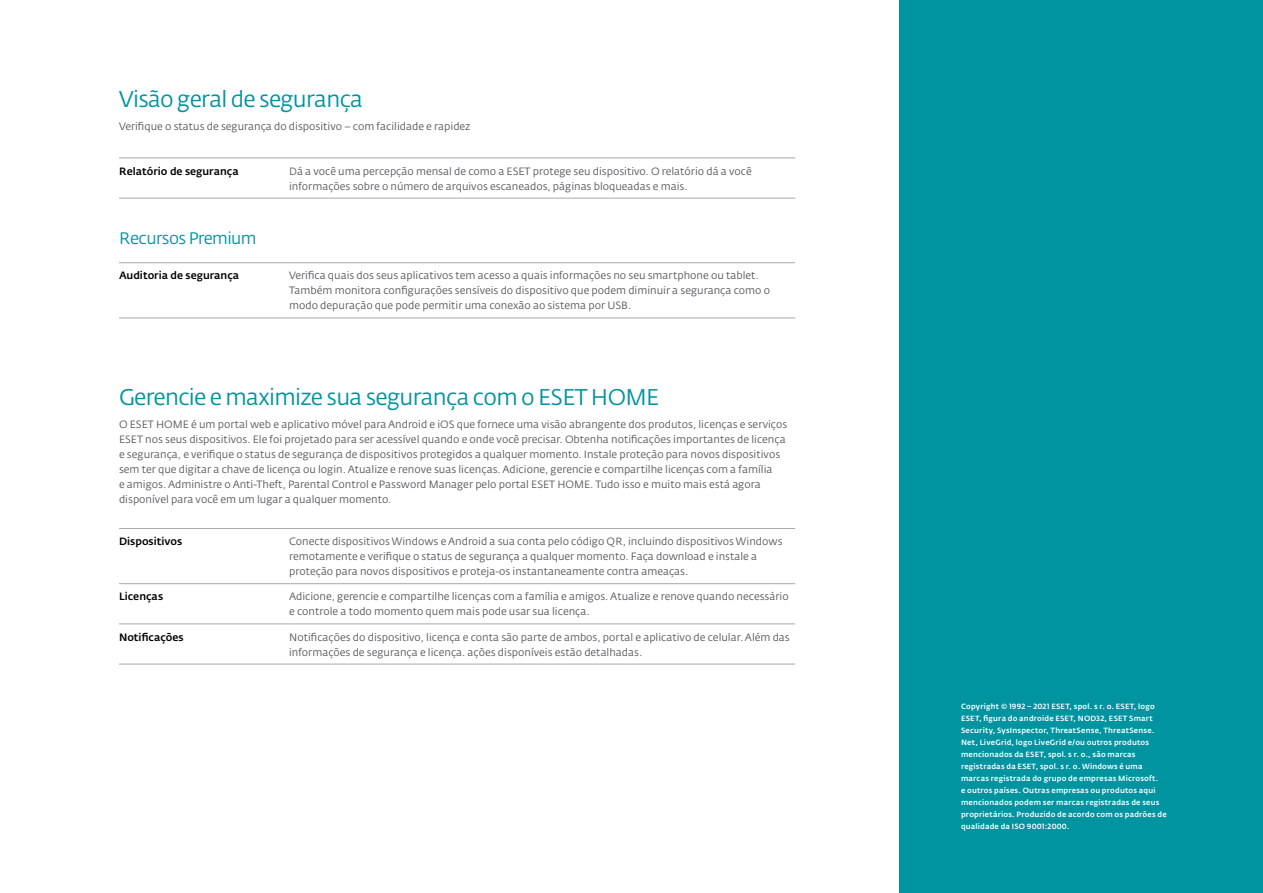
<style>
.page{position:relative;width:1263px;height:893px;background:#fff}
.page>*{position:absolute;margin:0;border:0;box-sizing:border-box;transform-origin:0 0}
.t1{font:22.5px "Fedra Sans Alt Pro";letter-spacing:-.03em;color:#0094a1}
.t2{font:16.5px "Fedra Sans Alt Pro";letter-spacing:-.03em;color:#0094a1}
.t3{font:10.5px/15px "Fedra Sans Alt Pro";color:#58595b}
.t4{font:500 10.5px "Fedra Sans Alt Pro";color:#000}
.t5{font:500 7.5px/12px "Fedra Sans Alt Pro";letter-spacing:.025em;color:#fff}
</style>
<div class="page">
<div style="left:899px;top:0;width:364px;height:893px;background:#0094a1"></div>
<hr style="left:119px;top:158px;width:170px;height:1px;background:#a7a9ac">
<hr style="left:289px;top:158px;width:506px;height:1px;background:#a7a9ac">
<hr style="left:119px;top:198px;width:170px;height:1px;background:#a7a9ac">
<hr style="left:289px;top:198px;width:506px;height:1px;background:#a7a9ac">
<hr style="left:119px;top:262px;width:170px;height:1px;background:#a7a9ac">
<hr style="left:289px;top:262px;width:506px;height:1px;background:#a7a9ac">
<hr style="left:119px;top:318px;width:170px;height:1px;background:#a7a9ac">
<hr style="left:289px;top:318px;width:506px;height:1px;background:#a7a9ac">
<hr style="left:119px;top:528px;width:170px;height:1px;background:#a7a9ac">
<hr style="left:289px;top:528px;width:506px;height:1px;background:#a7a9ac">
<hr style="left:119px;top:583px;width:170px;height:1px;background:#a7a9ac">
<hr style="left:289px;top:583px;width:506px;height:1px;background:#a7a9ac">
<hr style="left:119px;top:624px;width:170px;height:1px;background:#a7a9ac">
<hr style="left:289px;top:624px;width:506px;height:1px;background:#a7a9ac">
<hr style="left:119px;top:664px;width:170px;height:1px;background:#a7a9ac">
<hr style="left:289px;top:664px;width:506px;height:1px;background:#a7a9ac">
<h1 class="t1" style="left:119px;top:85px;width:245px">Visão geral de segurança</h1>
<p class="t3" style="left:119px;top:119px;width:353px">Verifique o status de segurança do dispositivo – com facilidade e rapidez</p>
<p class="t4" style="left:119px;top:164px;width:121px">Relatório de segurança</p>
<p class="t3" style="left:289px;top:163px;width:464px">Dá a você uma percepção mensal de como a ESET protege seu dispositivo. O relatório dá a você informações sobre o número de arquivos escaneados, páginas bloqueadas e mais.</p>
<h2 class="t2" style="left:119px;top:228px;width:139px">Recursos Premium</h2>
<p class="t4" style="left:119px;top:269px;width:122px">Auditoria de segurança</p>
<p class="t3" style="left:289px;top:268px;width:482px">Verifica quais dos seus aplicativos tem acesso a quais informações no seu smartphone ou tablet.<br>Também monitora configurações sensíveis do dispositivo que podem diminuir a segurança como o modo depuração que pode permitir uma conexão ao sistema por USB.</p>
<h1 class="t1" style="left:119px;top:383px;width:542px">Gerencie e maximize sua segurança com o ESET HOME</h1>
<p class="t3" style="left:119px;top:417px;width:670px">O ESET HOME é um portal web e aplicativo móvel para Android e iOS que fornece uma visão abrangente dos produtos, licenças e serviços ESET nos seus dispositivos. Ele foi projetado para ser acessível quando e onde você precisar. Obtenha notificações importantes de licença e segurança, e verifique o status de segurança de dispositivos protegidos a qualquer momento. Instale proteção para novos dispositivos sem ter que digitar a chave de licença ou login. Atualize e renove suas licenças. Adicione, gerencie e compartilhe licenças com a família<br>e amigos. Administre o Anti-Theft, Parental Control e Password Manager pelo portal ESET HOME. Tudo isso e muito mais está agora disponível para você em um lugar a qualquer momento.</p>
<p class="t4" style="left:119px;top:535px;width:65px">Dispositivos</p>
<p class="t3" style="left:289px;top:534px;width:495px">Conecte dispositivos Windows e Android a sua conta pelo código QR, incluindo dispositivos Windows remotamente e verifique o status de segurança a qualquer momento. Faça download e instale a proteção para novos dispositivos e proteja-os instantaneamente contra ameaças.</p>
<p class="t4" style="left:119px;top:590px;width:46px">Licenças</p>
<p class="t3" style="left:289px;top:589px;width:501px">Adicione, gerencie e compartilhe licenças com a família e amigos. Atualize e renove quando necessário e controle a todo momento quem mais pode usar sua licença.</p>
<p class="t4" style="left:119px;top:630px;width:66px">Notificações</p>
<p class="t3" style="left:289px;top:629px;width:502px">Notificações do dispositivo, licença e conta são parte de ambos, portal e aplicativo de celular. Além das informações de segurança e licença. ações disponíveis estão detalhadas.</p>
<p class="t5" style="left:961px;top:700px;width:207px">Copyright © 1992 – 2021 ESET, spol. s r. o. ESET, logo ESET, figura do androide ESET, NOD32, ESET Smart Security, SysInspector, ThreatSense, ThreatSense.<br>Net, LiveGrid, logo LiveGrid e/ou outros produtos mencionados da ESET, spol. s r. o., são marcas registradas da ESET, spol. s r. o. Windows é uma marcas registrada do grupo de empresas Microsoft.<br>e outros países. Outras empresas ou produtos aqui mencionados podem ser marcas registradas de seus proprietários. Produzido de acordo com os padrões de qualidade da ISO 9001:2000.</p>
</div>
